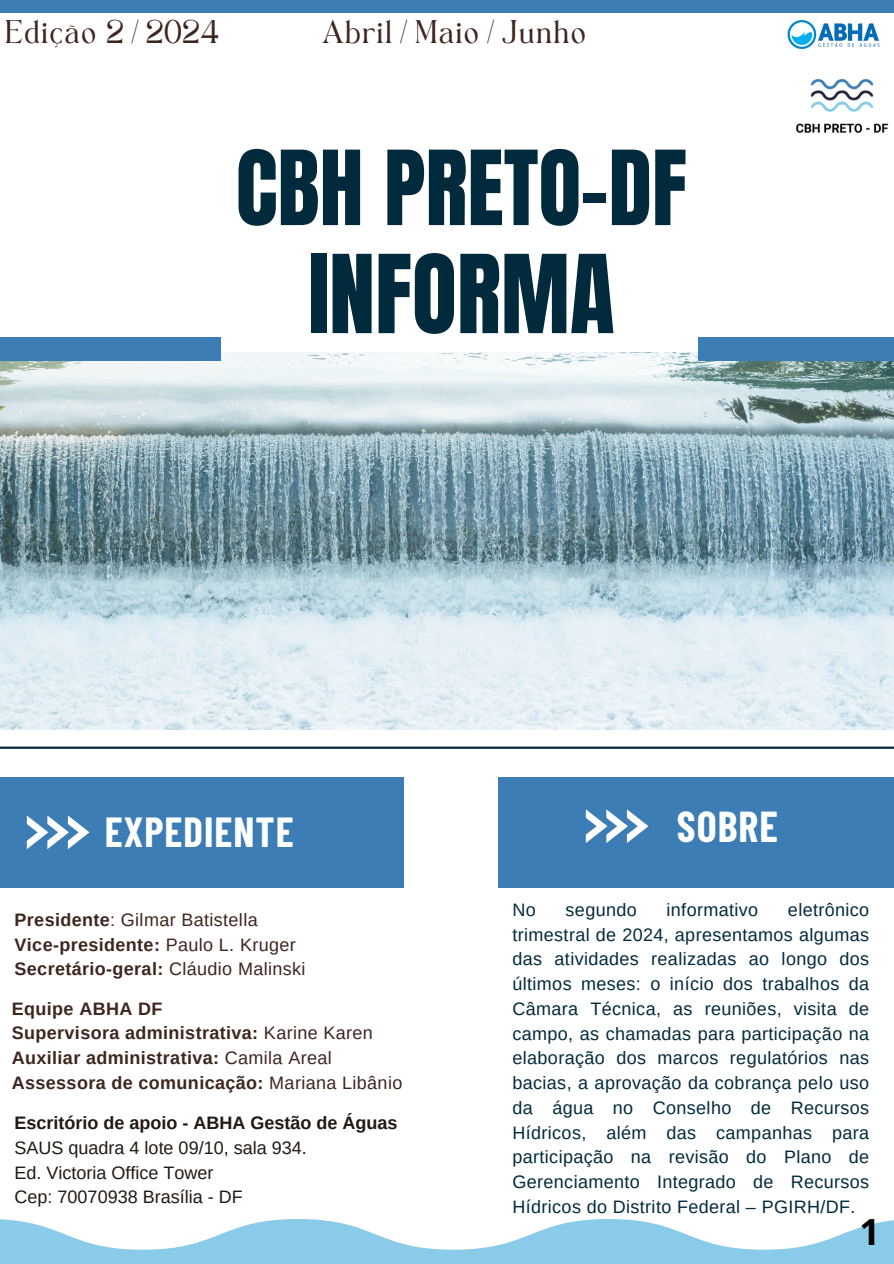
<style>
.page{position:relative;width:894px;height:1264px;background:#fff}
.page>*{position:absolute;margin:0;border:0;box-sizing:border-box;transform-origin:0 0}
.t1{font:92.4px "Anton";color:#022a3d}
.t2{font:87.9px "Anton";color:#022a3d}
.t3{font:700 42.3px "Barlow Condensed";letter-spacing:.025em;color:#fff}
.t4{font:700 41.1px "Barlow Condensed";letter-spacing:.025em;color:#fff}
.t5{font:700 36px "Open Sans";color:#000}
.t6{font:22.95px "TAN Angleton";color:#3e251e}
.t7{font:18px/24.8px "Arimo";letter-spacing:.02em;color:#022a3d;text-align:justify}
.t8{font:700 18px "Arimo";letter-spacing:.02em;color:#3e251e}
.t9{font:700 18px/24.8px "Arimo";color:#211913}
.t10{font:18px "Arimo";color:#211913}
.t11{font:18px "Arimo";letter-spacing:.02em;color:#3e251e}
.s1{font-weight:700}
.s2{font-weight:400}
</style>
<div class="page">
<div style="left:0;top:777px;width:403px;height:110px;background:#3b7db4"></div>
<img style="left:0;top:352px;width:893px;height:377px">
<div style="left:0;top:337px;width:220px;height:24px;background:#3b7db4"></div>
<div style="left:698px;top:337px;width:195px;height:24px;background:#3b7db4"></div>
<div style="left:497px;top:777px;width:396px;height:110px;background:#3b7db4"></div>
<svg style="left:27px;top:815px;width:62px;height:34px"></svg>
<div style="left:0;top:0;width:893px;height:12px;background:#3b7db4"></div>
<hr style="left:0;top:746px;width:893px;height:2px;background:#022a3d">
<svg style="left:585px;top:809px;width:63px;height:34px"></svg>
<img style="left:796px;top:79px;width:93px;height:54px">
<img style="left:777px;top:12px;width:111px;height:37px">
<svg style="left:0;top:1219px;width:893px;height:44px"></svg>
<p class="t6" style="left:5px;top:19px;width:216px">Edição 2/2024</p>
<p class="t6" style="left:321px;top:19px;width:266px">Abril/Maio/Junho</p>
<h2 class="t2" style="left:236px;top:125px;width:452px">CBH PRETO-DF</h2>
<h2 class="t1" style="left:308px;top:228px;width:308px">INFORMA</h2>
<h2 class="t4" style="left:105px;top:805px;width:190px">EXPEDIENTE</h2>
<h1 class="t11" style="left:15px;top:909px;width:244px"><span class="s1">Presidente</span>: Gilmar Batistella</h1>
<p class="t8" style="left:15px;top:934px;width:283px">Vice-presidente: <span class="s2">Paulo L. Kruger</span></p>
<p class="t8" style="left:15px;top:959px;width:292px">Secretário-geral: <span class="s2">Cláudio Malinski</span></p>
<p class="t8" style="left:12px;top:998px;width:152px">Equipe ABHA DF</p>
<p class="t8" style="left:12px;top:1023px;width:362px">Supervisora administrativa: <span class="s2">Karine Karen</span></p>
<p class="t8" style="left:12px;top:1047px;width:321px">Auxiliar administrativa: <span class="s2">Camila Areal</span></p>
<p class="t8" style="left:12px;top:1072px;width:392px">Assessora de comunicação: <span class="s2">Mariana Libânio</span></p>
<p class="t9" style="left:15px;top:1110px;width:384px">Escritório de apoio - ABHA Gestão de Águas<br><span class="s2">SAUS quadra 4 lote 09/10, sala 934.</span></p>
<p class="t10" style="left:15px;top:1162px;width:200px">Ed. Victoria Office Tower</p>
<p class="t10" style="left:15px;top:1187px;width:229px">Cep: 70070938 Brasília - DF</p>
<h3 class="t3" style="left:676px;top:800px;width:103px">SOBRE</h3>
<p class="t7" style="left:512px;top:897px;width:358px;text-indent:275px">eletrônico trimestral de 2024, apresentamos algumas das atividades realizadas ao longo dos últimos meses: o início dos trabalhos da Câmara Técnica, as reuniões, visita de campo, as chamadas para participação na elaboração dos marcos regulatórios nas bacias, a aprovação da cobrança pelo uso da água no Conselho de Recursos Hídricos, além das campanhas para participação na revisão do Plano de Gerenciamento Integrado de Recursos Hídricos do Distrito Federal – PGIRH/DF.</p>
<p class="t7" style="left:512px;top:897px;width:25px">No</p>
<p class="t7" style="left:565px;top:897px;width:73px">segundo</p>
<p class="t7" style="left:666px;top:897px;width:93px">informativo</p>
<p class="t5" style="left:859px;top:1206px;width:22px">1</p>
</div>
